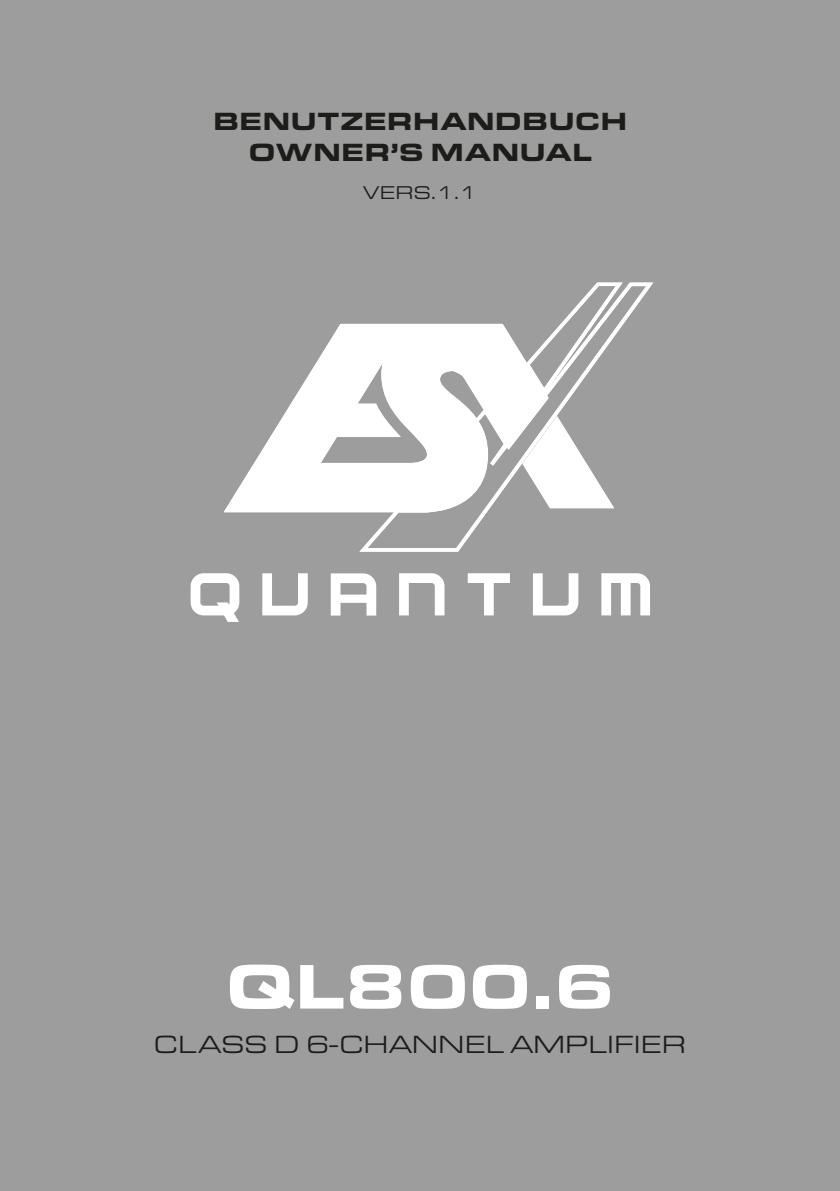
<style>
.page{position:relative;width:840px;height:1191px;background:#fff}
.page>*{position:absolute;margin:0;border:0;box-sizing:border-box;transform-origin:0 0}
.t1{font:900 65.2px "Eurostile Ext";color:#fff}
.t2{font:900 25.8px/31px "Eurostile Ext";color:#1c1c1b;text-align:center}
.t3{font:25.8px "Eurostile Ext";color:#1c1c1b}
.t4{font:19.2px "Eurostile Ext";color:#1c1c1b}
</style>
<div class="page">
<div style="left:0;top:0;width:839px;height:1191px;background:#9e9d9d"></div>
<svg style="left:224px;top:323px;width:135px;height:190px"></svg>
<svg style="left:359px;top:282px;width:294px;height:269px"></svg>
<svg style="left:525px;top:282px;width:97px;height:112px"></svg>
<svg style="left:262px;top:573px;width:45px;height:42px"></svg>
<svg style="left:601px;top:573px;width:48px;height:42px"></svg>
<svg style="left:533px;top:573px;width:45px;height:42px"></svg>
<svg style="left:467px;top:573px;width:42px;height:42px"></svg>
<svg style="left:399px;top:573px;width:45px;height:42px"></svg>
<svg style="left:190px;top:573px;width:49px;height:49px"></svg>
<svg style="left:330px;top:573px;width:46px;height:42px"></svg>
<p class="t2" style="left:213px;top:104px;width:415px">BENUTZERHANDBUCH<br>OWNER’S MANUAL</p>
<p class="t4" style="left:363px;top:179px;width:115px">VERS.1.1</p>
<h1 class="t1" style="left:225px;top:937px;width:391px">QL800.6</h1>
<p class="t3" style="left:154px;top:1026px;width:533px">CLASS D 6-CHANNEL AMPLIFIER</p>
</div>
